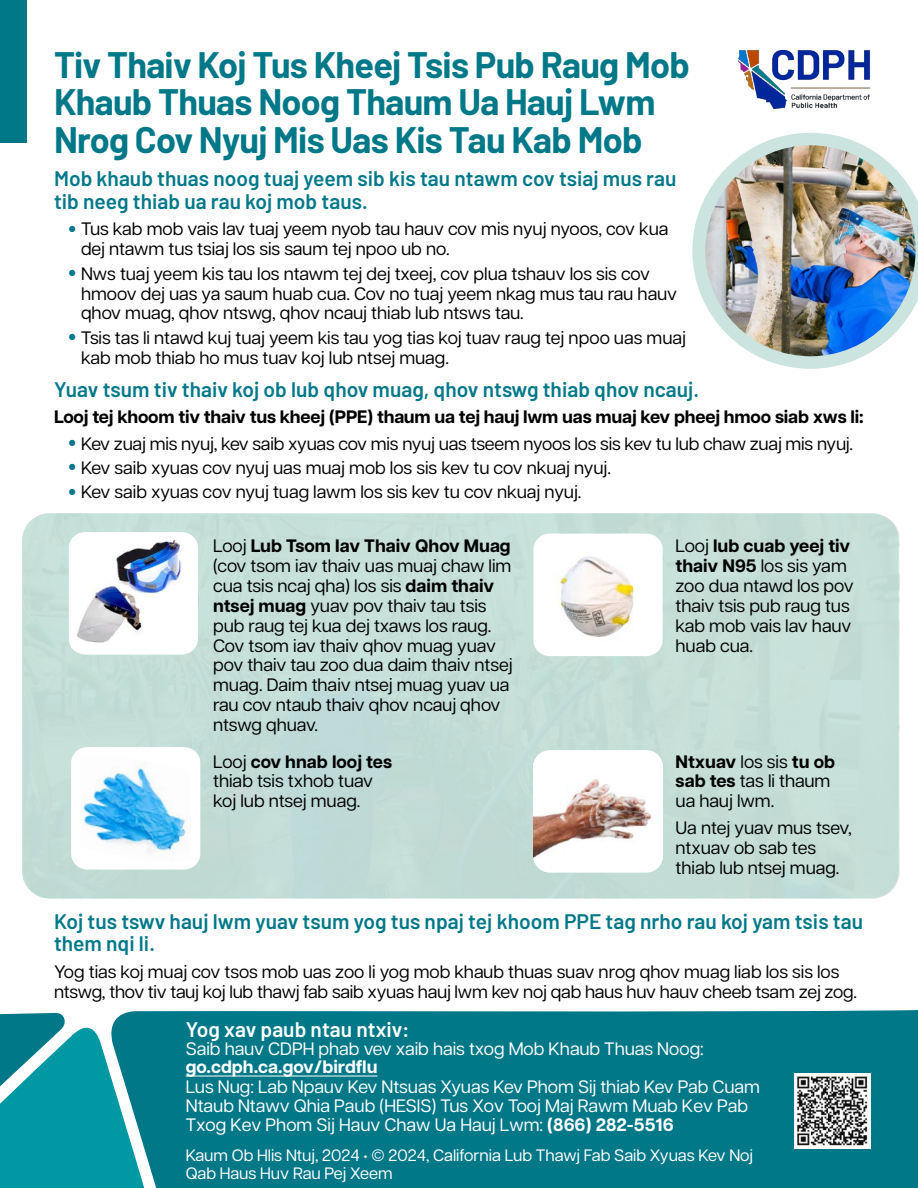
<style>
.page{position:relative;width:918px;height:1188px;background:#fff}
.page>*{position:absolute;margin:0;border:0;box-sizing:border-box;transform-origin:0 0}
.t1{font:700 36px/37.5px "Barlow";letter-spacing:-.02em;color:#007888}
.t2{font:600 21px/22.5px "Barlow";color:#007888}
.t3{font:600 21px "Barlow";color:#fff}
.t4{font:18px/19.8px "Articulat CF";color:#000}
.t5{font:18px "Articulat CF";color:#fff}
.t6{font:700 18px "Articulat CF";letter-spacing:-.01em;color:#000}
.Footers{font:700 18px "Articulat CF";color:#fff}
.t7{font:16.5px/18.8px "Articulat CF";color:#fff}
.s1{color:#007888}
.s2{font-weight:700}
</style>
<div class="page">
<div style="left:125px;top:1010px;width:793px;height:178px;background:#007888"></div>
<svg style="left:0;top:1013px;width:146px;height:175px;background:#25a0aa"></svg>
<div style="left:22px;top:513px;width:877px;height:385px;background:#c4ded7;border-radius:27px"></div>
<svg style="left:692px;top:133px;width:226px;height:236px"></svg>
<div style="left:0;top:0;width:26px;height:143px;background:#007888"></div>
<div style="left:533px;top:750px;width:130px;height:123px;background:#fff;border-radius:16px"></div>
<div style="left:71px;top:747px;width:129px;height:123px;background:#fff;border-radius:16px"></div>
<div style="left:533px;top:534px;width:130px;height:122px;background:#fff;border-radius:16px"></div>
<div style="left:69px;top:532px;width:129px;height:123px;background:#fff;border-radius:16px"></div>
<img style="left:738px;top:49px;width:133px;height:59px">
<img style="left:705px;top:145px;width:211px;height:211px;border-radius:105px">
<img style="left:77px;top:585px;width:76px;height:58px">
<img style="left:112px;top:540px;width:69px;height:53px">
<img style="left:552px;top:556px;width:83px;height:81px">
<img style="left:82px;top:761px;width:105px;height:91px">
<img style="left:533px;top:779px;width:119px;height:80px">
<svg style="left:794px;top:1074px;width:76px;height:75px"></svg>
<img style="left:795px;top:1075px;width:74px;height:73px">
<hr style="left:186px;top:1076px;width:192px;height:1px;background:#fff">
<h1 class="t1" style="left:54px;top:43px;width:637px">Tiv Thaiv Koj Tus Kheej Tsis Pub Raug Mob<br>Khaub Thuas Noog Thaum Ua Hauj Lwm<br>Nrog Cov Nyuj Mis Uas Kis Tau Kab Mob</h1>
<h2 class="t2" style="left:54px;top:166px;width:624px">Mob khaub thuas noog tuaj yeem sib kis tau ntawm cov tsiaj mus rau tib neeg thiab ua rau koj mob taus.</h2>
<p class="t4" style="left:81px;top:218px;width:589px;text-indent:-14px"><span class="s1">•</span> Tus kab mob vais lav tuaj yeem nyob tau hauv cov mis nyuj nyoos, cov kua dej ntawm tus tsiaj los sis saum tej npoo ub no.</p>
<p class="t4" style="left:81px;top:262px;width:598px;text-indent:-14px"><span class="s1">•</span> Nws tuaj yeem kis tau los ntawm tej dej txeej, cov plua tshauv los sis cov hmoov dej uas ya saum huab cua. Cov no tuaj yeem nkag mus tau rau hauv qhov muag, qhov ntswg, qhov ncauj thiab lub ntsws tau.</p>
<p class="t4" style="left:81px;top:326px;width:606px;text-indent:-14px"><span class="s1">•</span> Tsis tas li ntawd kuj tuaj yeem kis tau yog tias koj tuav raug tej npoo uas muaj kab mob thiab ho mus tuav koj lub ntsej muag.</p>
<h2 class="t2" style="left:54px;top:376px;width:647px">Yuav tsum tiv thaiv koj ob lub qhov muag, qhov ntswg thiab qhov ncauj.</h2>
<h3 class="t6" style="left:54px;top:403px;width:811px">Looj tej khoom tiv thaiv tus kheej (PPE) thaum ua tej hauj lwm uas muaj kev pheej hmoo siab xws li:</h3>
<p class="t4" style="left:68px;top:432px;width:787px"><span class="s1">•</span> Kev zuaj mis nyuj, kev saib xyuas cov mis nyuj uas tseem nyoos los sis kev tu lub chaw zuaj mis nyuj.</p>
<p class="t4" style="left:68px;top:457px;width:545px"><span class="s1">•</span> Kev saib xyuas cov nyuj uas muaj mob los sis kev tu cov nkuaj nyuj.</p>
<p class="t4" style="left:68px;top:481px;width:515px"><span class="s1">•</span> Kev saib xyuas cov nyuj tuag lawm los sis kev tu cov nkuaj nyuj.</p>
<p class="t4" style="left:213px;top:535px;width:301px">Looj <span class="s2">Lub Tsom Iav Thaiv Qhov Muag </span>(cov tsom iav thaiv uas muaj chaw lim cua tsis ncaj qha) los sis <span class="s2">daim thaiv ntsej muag</span> yuav pov thaiv tau tsis pub raug tej kua dej txaws los raug.<br>Cov tsom iav thaiv qhov muag yuav pov thaiv tau zoo dua daim thaiv ntsej muag. Daim thaiv ntsej muag yuav ua rau cov ntaub thaiv qhov ncauj qhov ntswg qhuav.</p>
<p class="t4" style="left:676px;top:535px;width:180px">Looj <span class="s2">lub cuab yeej tiv thaiv N95</span> los sis yam zoo dua ntawd los pov thaiv tsis pub raug tus kab mob vais lav hauv huab cua.</p>
<p class="t4" style="left:213px;top:750px;width:180px">Looj <span class="s2">cov hnab looj tes </span>thiab tsis txhob tuav koj lub ntsej muag.</p>
<p class="t4" style="left:676px;top:750px;width:161px"><span class="s2">Ntxuav</span> los sis <span class="s2">tu ob sab tes</span> tas li thaum ua hauj lwm.</p>
<p class="t4" style="left:676px;top:816px;width:178px">Ua ntej yuav mus tsev, ntxuav ob sab tes thiab lub ntsej muag.</p>
<h2 class="t2" style="left:54px;top:908px;width:811px">Koj tus tswv hauj lwm yuav tsum yog tus npaj tej khoom PPE tag nrho rau koj yam tsis tau them nqi li.</h2>
<p class="t4" style="left:54px;top:960px;width:805px">Yog tias koj muaj cov tsos mob uas zoo li yog mob khaub thuas suav nrog qhov muag liab los sis los ntswg, thov tiv tauj koj lub thawj fab saib xyuas hauj lwm kev noj qab haus huv hauv cheeb tsam zej zog.</p>
<h2 class="t3" style="left:186px;top:1014px;width:225px">Yog xav paub ntau ntxiv:</h2>
<p class="t5" style="left:186px;top:1036px;width:520px">Saib hauv CDPH phab vev xaib hais txog Mob Khaub Thuas Noog:</p>
<p class="Footers" style="left:186px;top:1054px;width:193px">go.cdph.ca.gov/birdflu</p>
<p class="t5" style="left:186px;top:1074px;width:576px">Lus Nug: Lab Npauv Kev Ntsuas Xyuas Kev Phom Sij thiab Kev Pab Cuam</p>
<p class="t5" style="left:186px;top:1093px;width:564px">Ntaub Ntawv Qhia Paub (HESIS) Tus Xov Tooj Maj Rawm Muab Kev Pab</p>
<p class="t5" style="left:186px;top:1112px;width:489px">Txog Kev Phom Sij Hauv Chaw Ua Hauj Lwm: <span class="s2">(866) 282-5516</span></p>
<p class="t7" style="left:186px;top:1144px;width:569px">Kaum Ob Hlis Ntuj, 2024 • © 2024, California Lub Thawj Fab Saib Xyuas Kev Noj<br>Qab Haus Huv Rau Pej Xeem</p>
</div>
